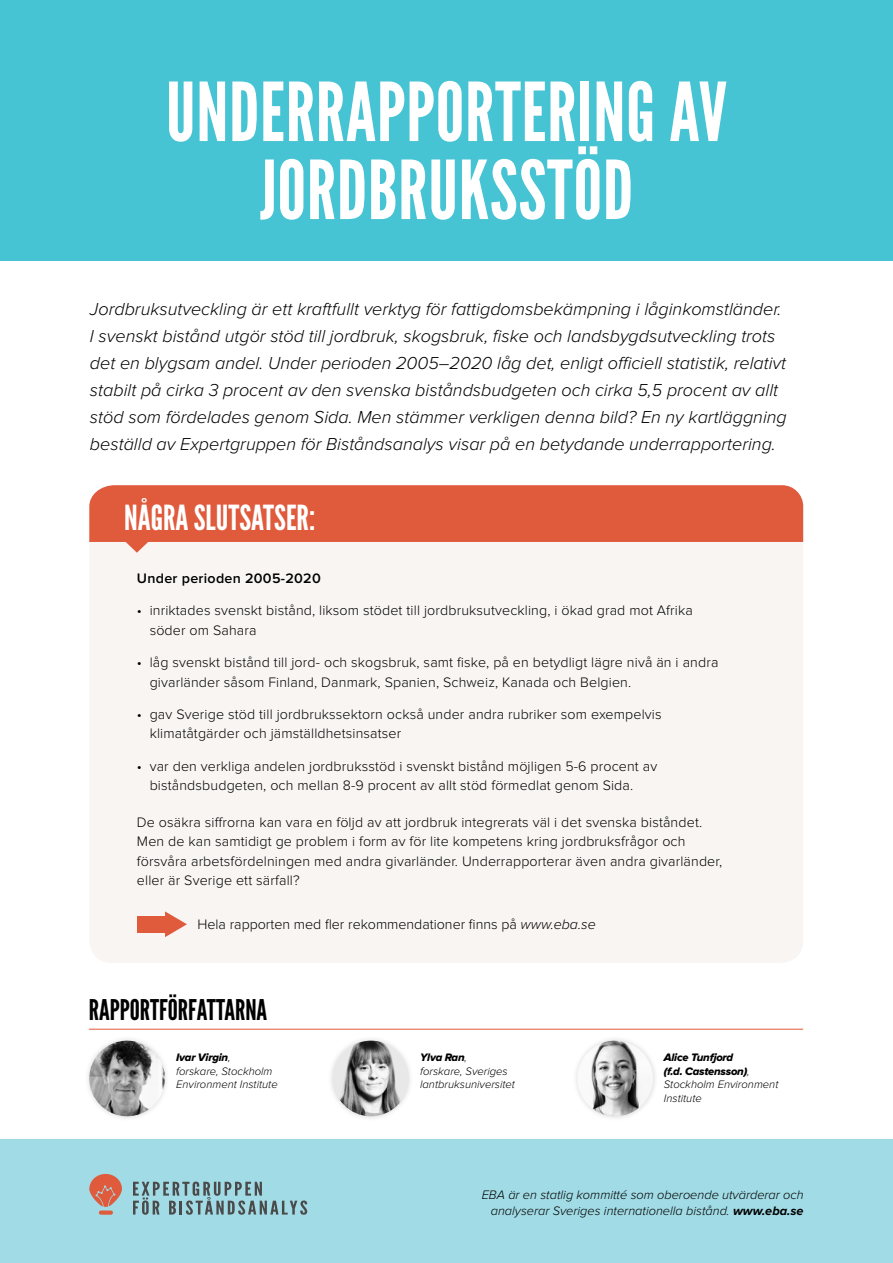
<style>
.page{position:relative;width:893px;height:1263px;background:#fff}
.page>*{position:absolute;margin:0;border:0;box-sizing:border-box;transform-origin:0 0}
.t1{font:81px/78px "League Gothic";letter-spacing:.01em;color:#fff;text-align:center}
.t2{font:34.5px "League Gothic";color:#fff}
.t3{font:28.5px "League Gothic";color:#000}
.t4{font:italic 300 18px/27px "Proxima Nova";color:#000}
.t5{font:300 14.25px/19.5px "Proxima Nova";letter-spacing:.01em;color:#000}
.t6{font:600 14.25px "Proxima Nova";letter-spacing:.02em;color:#000}
.t7{font:italic 300 12.75px/15.8px "Proxima Nova";color:#000;text-align:right}
.t8{font:italic 300 11.25px/13.5px "Proxima Nova";color:#000}
.s1{font-style:italic}
.s2{font-family:"Proxima Nova Extrabld It";font-weight:400;font-style:normal}
.s3{font-weight:700}
</style>
<div class="page">
<div style="left:84px;top:1035px;width:86px;height:86px;background:#000;opacity:.15"></div>
<img style="left:89px;top:1041px;width:76px;height:75px;border-radius:38px">
<div style="left:572px;top:1035px;width:86px;height:86px;background:#000;opacity:.15"></div>
<img style="left:577px;top:1041px;width:76px;height:75px;border-radius:38px">
<div style="left:0;top:0;width:893px;height:260px;background:#46c4d4"></div>
<div style="left:90px;top:553px;width:713px;height:410px;background:#f8f5f3"></div>
<svg style="left:89px;top:485px;width:714px;height:68px"></svg>
<div style="left:0;top:1140px;width:893px;height:123px;background:#a1dbe5"></div>
<svg style="left:89px;top:1174px;width:33px;height:41px"></svg>
<svg style="left:133px;top:1181px;width:174px;height:34px"></svg>
<div style="left:137px;top:916px;width:32px;height:16px;background:#e05a3c"></div>
<svg style="left:165px;top:911px;width:22px;height:26px"></svg>
<hr style="left:89px;top:1029px;width:714px;height:1px;background:#e05a3c">
<div style="left:328px;top:1035px;width:86px;height:86px;background:#000;opacity:.15"></div>
<img style="left:333px;top:1041px;width:76px;height:75px;border-radius:38px">
<p class="t1" style="left:166px;top:74px;width:563px">UNDERRAPPORTERING AV<br>JORDBRUKSSTÖD</p>
<p class="t4" style="left:90px;top:296px;width:698px">Jordbruksutveckling är ett kraftfullt verktyg för fattigdomsbekämpning i låginkomstländer.<br>I svenskt bistånd utgör stöd till jordbruk, skogsbruk, fiske och landsbygdsutveckling trots det en blygsam andel. Under perioden 2005–2020 låg det, enligt officiell statistik, relativt stabilt på cirka 3 procent av den svenska biståndsbudgeten och cirka 5,5 procent av allt stöd som fördelades genom Sida. Men stämmer verkligen denna bild? En ny kartläggning beställd av Expertgruppen för Biståndsanalys visar på en betydande underrapportering.</p>
<p class="t2" style="left:124px;top:497px;width:193px">NÅGRA SLUTSATSER:</p>
<p class="t6" style="left:137px;top:570px;width:185px">Under perioden 2005-2020</p>
<p class="t5" style="left:150px;top:601px;width:545px;text-indent:-13px">• inriktades svenskt bistånd, liksom stödet till jordbruksutveckling, i ökad grad mot Afrika söder om Sahara</p>
<p class="t5" style="left:150px;top:653px;width:570px;text-indent:-13px">• låg svenskt bistånd till jord- och skogsbruk, samt fiske, på en betydligt lägre nivå än i andra givarländer såsom Finland, Danmark, Spanien, Schweiz, Kanada och Belgien.</p>
<p class="t5" style="left:150px;top:705px;width:513px;text-indent:-13px">• gav Sverige stöd till jordbrukssektorn också under andra rubriker som exempelvis klimatåtgärder och jämställdhetsinsatser</p>
<p class="t5" style="left:150px;top:756px;width:509px;text-indent:-13px">• var den verkliga andelen jordbruksstöd i svenskt bistånd möjligen 5-6 procent av biståndsbudgeten, och mellan 8-9 procent av allt stöd förmedlat genom Sida.</p>
<p class="t5" style="left:137px;top:812px;width:587px">De osäkra siffrorna kan vara en följd av att jordbruk integrerats väl i det svenska biståndet.<br>Men de kan samtidigt ge problem i form av för lite kompetens kring jordbruksfrågor och försvåra arbetsfördelningen med andra givarländer. Underrapporterar även andra givarländer, eller är Sverige ett särfall?</p>
<p class="t5" style="left:197px;top:915px;width:400px">Hela rapporten med fler rekommendationer finns på <span class="s1">www.eba.se</span></p>
<p class="t3" style="left:89px;top:993px;width:180px">RAPPORTFÖRFATTARNA</p>
<p class="t8" style="left:176px;top:1051px;width:103px"><span class="s2">Ivar Virgin</span>,<br>forskare, Stockholm<br>Environment Institute</p>
<p class="t8" style="left:420px;top:1051px;width:96px"><span class="s2">Ylva Ran</span>,<br>forskare, Sveriges lantbruksuniversitet</p>
<p class="t8" style="left:664px;top:1051px;width:116px"><span class="s2">Alice Tunfjord<br>(f.d. Castensson)</span>,<br>Stockholm Environment<br>Institute</p>
<p class="t7" style="left:482px;top:1187px;width:323px">EBA är en statlig kommitté som oberoende utvärderar och analyserar Sveriges internationella bistånd. <span class="s3">www.eba.se</span></p>
</div>
